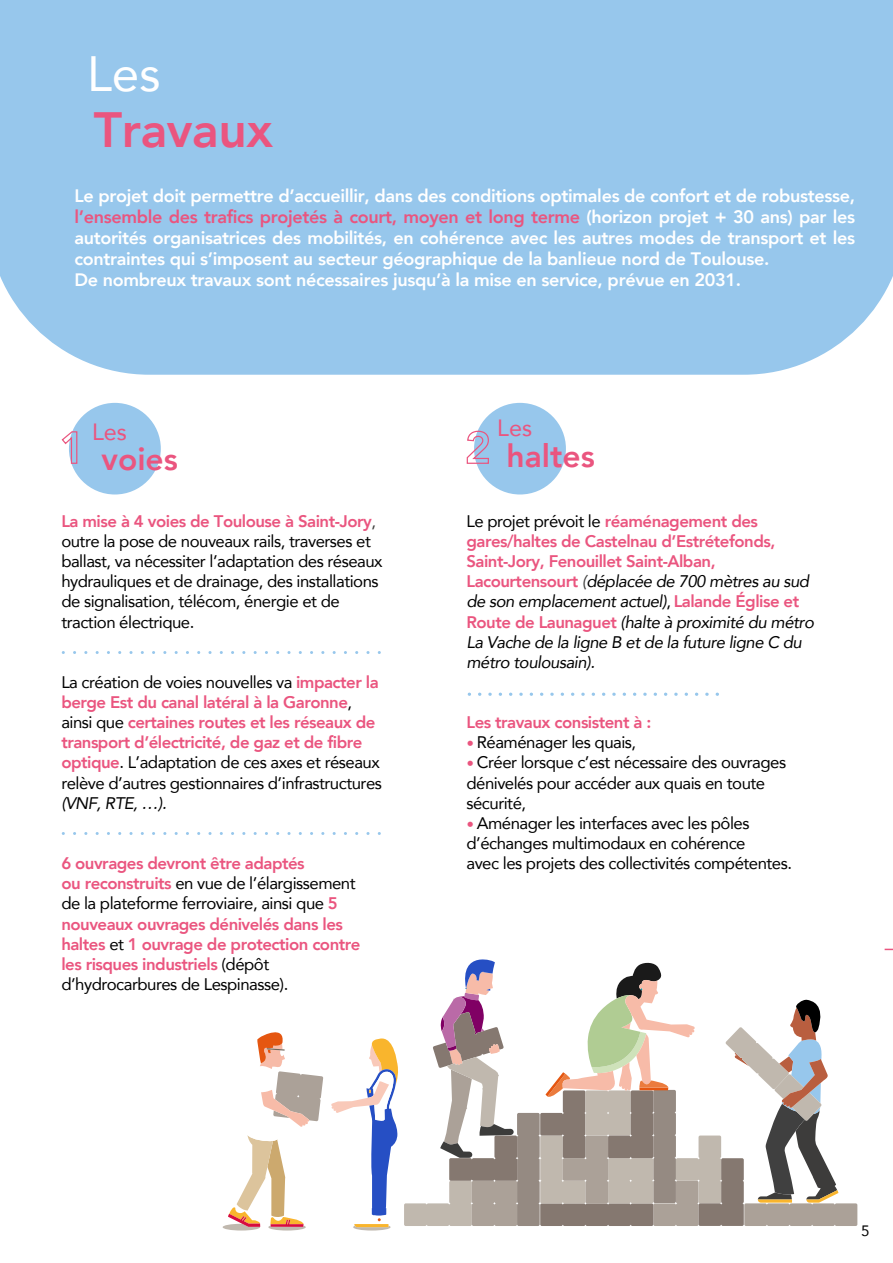
<style>
.page{position:relative;width:893px;height:1263px;background:#fff}
.page>*{position:absolute;margin:0;border:0;box-sizing:border-box;transform-origin:0 0}
.t1{font:800 49.5px "Avenir";letter-spacing:-.01em;color:#ea557f}
.t2{font:49.5px "Avenir";color:#fff}
.t3{font:800 31.8px "Avenir";color:#ea557f}
.t4{font:23.55px "Avenir";color:#ea557f}
.t5{font:800 18px/21px "Avenir";letter-spacing:-.02em;color:#fff}
.t6{font:800 16.8px/20.1px "Avenir";letter-spacing:-.03em;color:#ea557f}
.t7{font:16.8px/20.1px "Avenir";letter-spacing:-.03em;color:#000}
.t8{font:italic 16.8px "Avenir";letter-spacing:-.03em;color:#000}
.t9{font:15px "Avenir";color:#000}
.s1{color:#ea557f}
.s2{font-weight:800;color:#ea557f}
.s3{color:#3c3c3b}
.s4{font-weight:400;color:#000}
.s5{font-weight:400;font-style:italic;color:#3c3c3b}
.s6{font-weight:400;font-style:italic;color:#000}
.s7{font-family:"Mic 32 New";font-weight:700;color:#ea557f}
</style>
<div class="page">
<div style="left:0;top:0;width:893px;height:375px;background:#97c7ec"></div>
<svg style="left:62px;top:651px;width:317px;height:3px"></svg>
<svg style="left:62px;top:832px;width:317px;height:3px"></svg>
<div style="left:69px;top:403px;width:92px;height:91px;background:#97c7ec;border-radius:50%"></div>
<svg style="left:61px;top:431px;width:17px;height:33px"></svg>
<svg style="left:467px;top:692px;width:250px;height:4px"></svg>
<div style="left:474px;top:403px;width:92px;height:91px;background:#97c7ec;border-radius:50%"></div>
<svg style="left:466px;top:430px;width:23px;height:34px"></svg>
<svg style="left:223px;top:1032px;width:100px;height:198px"></svg>
<svg style="left:331px;top:959px;width:526px;height:271px"></svg>
<h1 class="t2" style="left:87px;top:34px;width:75px">Les</h1>
<h1 class="t1" style="left:94px;top:85px;width:181px">Travaux</h1>
<p class="t5" style="left:74px;top:184px;width:782px">Le projet doit permettre d’accueillir, dans des conditions optimales de confort et de robustesse, <span class="s1">l’ensemble des trafics projetés à court, moyen et long terme</span> (horizon projet + 30 ans) par les autorités organisatrices des mobilités, en cohérence avec les autres modes de transport et les contraintes qui s’imposent au secteur géographique de la banlieue nord de Toulouse.<br>De nombreux travaux sont nécessaires jusqu’à la mise en service, prévue en 2031.</p>
<h3 class="t4" style="left:92px;top:412px;width:36px">Les</h3>
<h2 class="t3" style="left:102px;top:430px;width:78px">voies</h2>
<p class="t7" style="left:61px;top:510px;width:323px"><span class="s2">La mise à 4 voies de Toulouse à Saint-Jory</span><span class="s3">, </span>outre la pose de nouveaux rails, traverses et ballast, va nécessiter l’adaptation des réseaux hydrauliques et de drainage, des installations de signalisation, télécom, énergie et de traction électrique.</p>
<p class="t6" style="left:61px;top:671px;width:322px"><span class="s4">La création de voies nouvelles va</span> impacter la berge Est du canal latéral à la Garonne<span class="s4">, ainsi que</span> certaines routes et les réseaux de transport d’électricité, de gaz et de fibre optique<span class="s4">. L’adaptation de ces axes et réseaux relève d’autres gestionnaires d’infrastructures</span></p>
<p class="t8" style="left:61px;top:793px;width:107px">(VNF, RTE, …).</p>
<p class="t6" style="left:61px;top:852px;width:301px">6 ouvrages devront être adaptés<br>ou reconstruits <span class="s4">en vue de l’élargissement de la plateforme ferroviaire, ainsi que</span> 5 nouveaux ouvrages dénivelés dans les haltes <span class="s4">et</span> 1 ouvrage de protection contre les risques industriels <span class="s4">(dépôt d’hydrocarbures de Lespinasse).</span></p>
<h3 class="t4" style="left:497px;top:409px;width:36px">Les</h3>
<h2 class="t3" style="left:507px;top:427px;width:90px">haltes</h2>
<p class="t6" style="left:466px;top:510px;width:349px"><span class="s4">Le projet prévoit le</span> réaménagement des gares/haltes de Castelnau d’Estrétefonds, Saint-Jory, Fenouillet Saint-Alban, Lacourtensourt <span class="s5">(</span><span class="s6">déplacée de 700 mètres au sud de son emplacement actuel)</span><span class="s4">,</span> Lalande Église et Route de Launaguet <span class="s6">(halte à proximité du métro La Vache de la ligne B et de la future ligne C du métro toulousain).</span></p>
<p class="t6" style="left:466px;top:711px;width:186px">Les travaux consistent à :</p>
<p class="t7" style="left:466px;top:732px;width:171px"><span class="s7">•</span> Réaménager les quais,</p>
<p class="t7" style="left:466px;top:752px;width:321px"><span class="s7">•</span> Créer lorsque c’est nécessaire des ouvrages dénivelés pour accéder aux quais en toute sécurité,</p>
<p class="t7" style="left:466px;top:812px;width:327px"><span class="s7">•</span> Aménager les interfaces avec les pôles d’échanges multimodaux en cohérence<br>avec les projets des collectivités compétentes.</p>
<p class="t9" style="left:861px;top:1218px;width:10px">5</p>
</div>
